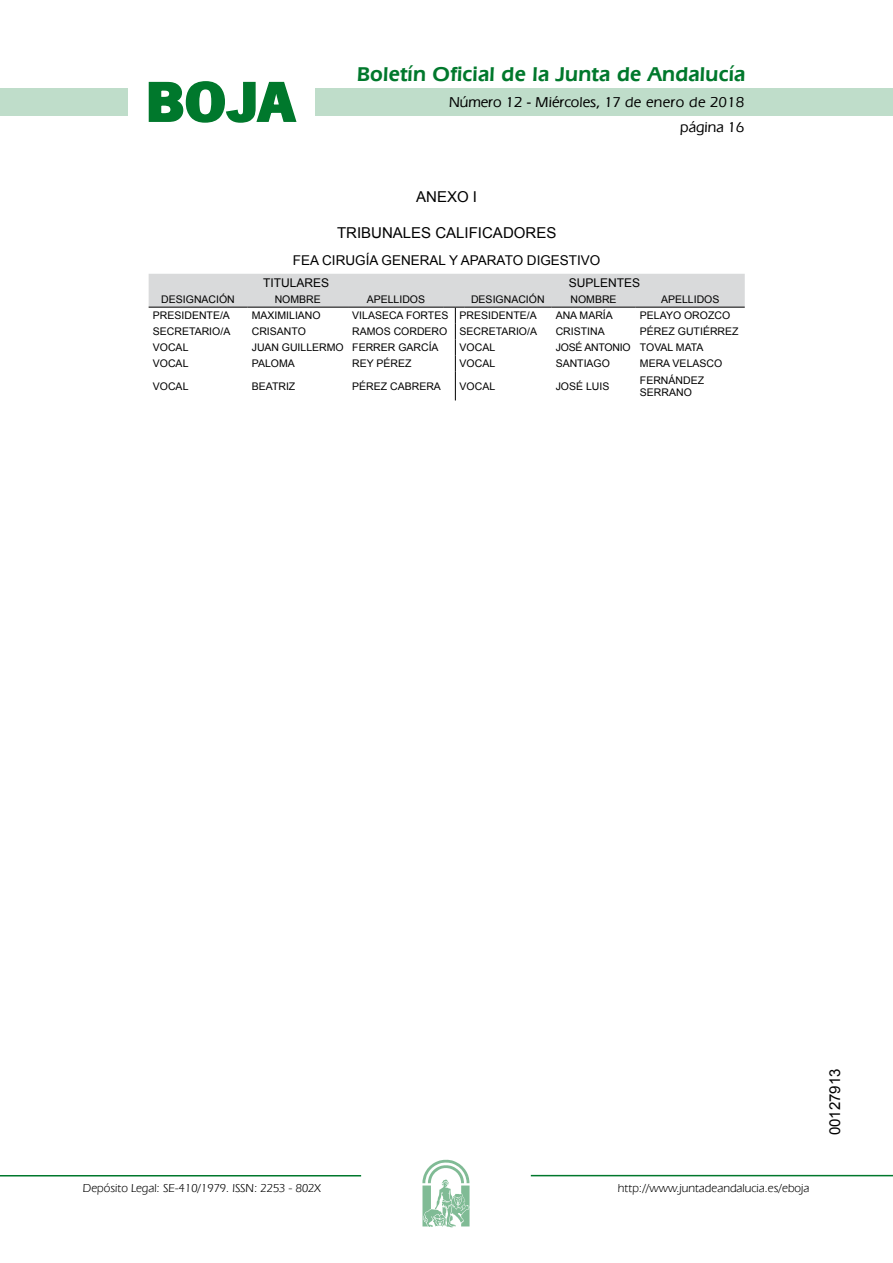
<style>
.page{position:relative;width:893px;height:1263px;background:#fff}
.page>*{position:absolute;margin:0;border:0;box-sizing:border-box;transform-origin:0 0}
.t1{font:700 57.75px "News Got T";color:#00782c;scale:1.14 1}
.t2{font:600 21px "Eras IT Cby BT";letter-spacing:.01em;color:#00782c}
.t3{font:500 15px/24.5px "Eras IT Cby BT";color:#000;text-align:right}
.t4{font:15px "Arial";color:#000}
.t5{font:13.5px "Arial";color:#000}
.t6{font:12px "Eras IT Cby BT";color:#000}
.t7{font:12px "Arial";color:#000}
.t8{font:10.5px/12.6px "Arial";color:#000}
.t9{font:10.5px "Arial";letter-spacing:-.02em;color:#000}
</style>
<div class="page">
<div style="left:315px;top:88px;width:577px;height:28px;background:#bfddca"></div>
<div style="left:0;top:88px;width:128px;height:28px;background:#bfddca"></div>
<hr style="left:0;top:1175px;width:361px;height:2px;background:#00782c">
<svg style="left:422px;top:1159px;width:47px;height:68px"></svg>
<hr style="left:531px;top:1175px;width:361px;height:1px;background:#00782c">
<svg style="left:148px;top:81px;width:149px;height:42px"></svg>
<svg style="left:149px;top:274px;width:595px;height:126px"></svg>
<h1 class="t1" style="left:145px;top:68px;width:133px">BOJA</h1>
<h2 class="t2" style="left:357px;top:62px;width:390px">Boletín Oficial de la Junta de Andalucía</h2>
<h3 class="t3" style="left:449px;top:90px;width:297px">Número 12 - Miércoles, 17 de enero de 2018 página 16</h3>
<h3 class="t4" style="left:416px;top:187px;width:62px">ANEXO I</h3>
<h3 class="t4" style="left:337px;top:223px;width:221px">TRIBUNALES CALIFICADORES</h3>
<p class="t5" style="left:293px;top:252px;width:309px">FEA CIRUGÍA GENERAL Y APARATO DIGESTIVO</p>
<p class="t7" style="left:263px;top:275px;width:68px">TITULARES</p>
<p class="t7" style="left:569px;top:275px;width:73px">SUPLENTES</p>
<p class="t8" style="left:161px;top:293px;width:75px">DESIGNACIÓN</p>
<p class="t8" style="left:275px;top:293px;width:48px">NOMBRE</p>
<p class="t8" style="left:367px;top:293px;width:60px">APELLIDOS</p>
<p class="t8" style="left:471px;top:293px;width:75px">DESIGNACIÓN</p>
<p class="t8" style="left:570px;top:293px;width:48px">NOMBRE</p>
<p class="t8" style="left:661px;top:293px;width:60px">APELLIDOS</p>
<p class="t8" style="left:153px;top:309px;width:79px">PRESIDENTE/A</p>
<p class="t8" style="left:252px;top:309px;width:70px">MAXIMILIANO</p>
<p class="t8" style="left:352px;top:309px;width:186px">VILASECA FORTES PRESIDENTE/A</p>
<p class="t8" style="left:555px;top:309px;width:59px">ANA MARÍA</p>
<p class="t8" style="left:640px;top:309px;width:92px">PELAYO OROZCO</p>
<p class="t8" style="left:153px;top:325px;width:79px">SECRETARIO/A</p>
<p class="t8" style="left:252px;top:325px;width:56px">CRISANTO</p>
<p class="t8" style="left:352px;top:325px;width:186px">RAMOS CORDERO SECRETARIO/A</p>
<p class="t8" style="left:555px;top:325px;width:51px">CRISTINA</p>
<p class="t8" style="left:640px;top:325px;width:100px">PÉREZ GUTIÉRREZ</p>
<p class="t8" style="left:153px;top:341px;width:37px">VOCAL</p>
<p class="t8" style="left:252px;top:341px;width:188px">JUAN GUILLERMO FERRER GARCÍA</p>
<p class="t8" style="left:459px;top:341px;width:37px">VOCAL</p>
<p class="t9" style="left:555px;top:341px;width:149px">JOSÉ ANTONIO TOVAL MATA</p>
<p class="t8" style="left:153px;top:358px;width:37px">VOCAL</p>
<p class="t8" style="left:252px;top:358px;width:44px">PALOMA</p>
<p class="t8" style="left:352px;top:358px;width:61px">REY PÉREZ</p>
<p class="t8" style="left:459px;top:358px;width:37px">VOCAL</p>
<p class="t8" style="left:555px;top:358px;width:56px">SANTIAGO</p>
<p class="t8" style="left:640px;top:358px;width:84px">MERA VELASCO</p>
<p class="t8" style="left:153px;top:380px;width:37px">VOCAL</p>
<p class="t8" style="left:252px;top:380px;width:45px">BEATRIZ</p>
<p class="t8" style="left:352px;top:380px;width:90px">PÉREZ CABRERA</p>
<p class="t8" style="left:459px;top:380px;width:37px">VOCAL</p>
<p class="t8" style="left:555px;top:380px;width:55px">JOSÉ LUIS</p>
<p class="t8" style="left:640px;top:374px;width:66px">FERNÁNDEZ<br>SERRANO</p>
<p class="t6" style="left:83px;top:1181px;width:239px">Depósito Legal: SE-410/1979. ISSN: 2253 - 802X</p>
<p class="t6" style="left:618px;top:1181px;width:193px">http://www.juntadeandalucia.es/eboja</p>
<h3 class="t4" style="left:825px;top:1135px;width:68px;rotate:-90deg">00127913</h3>
</div>
